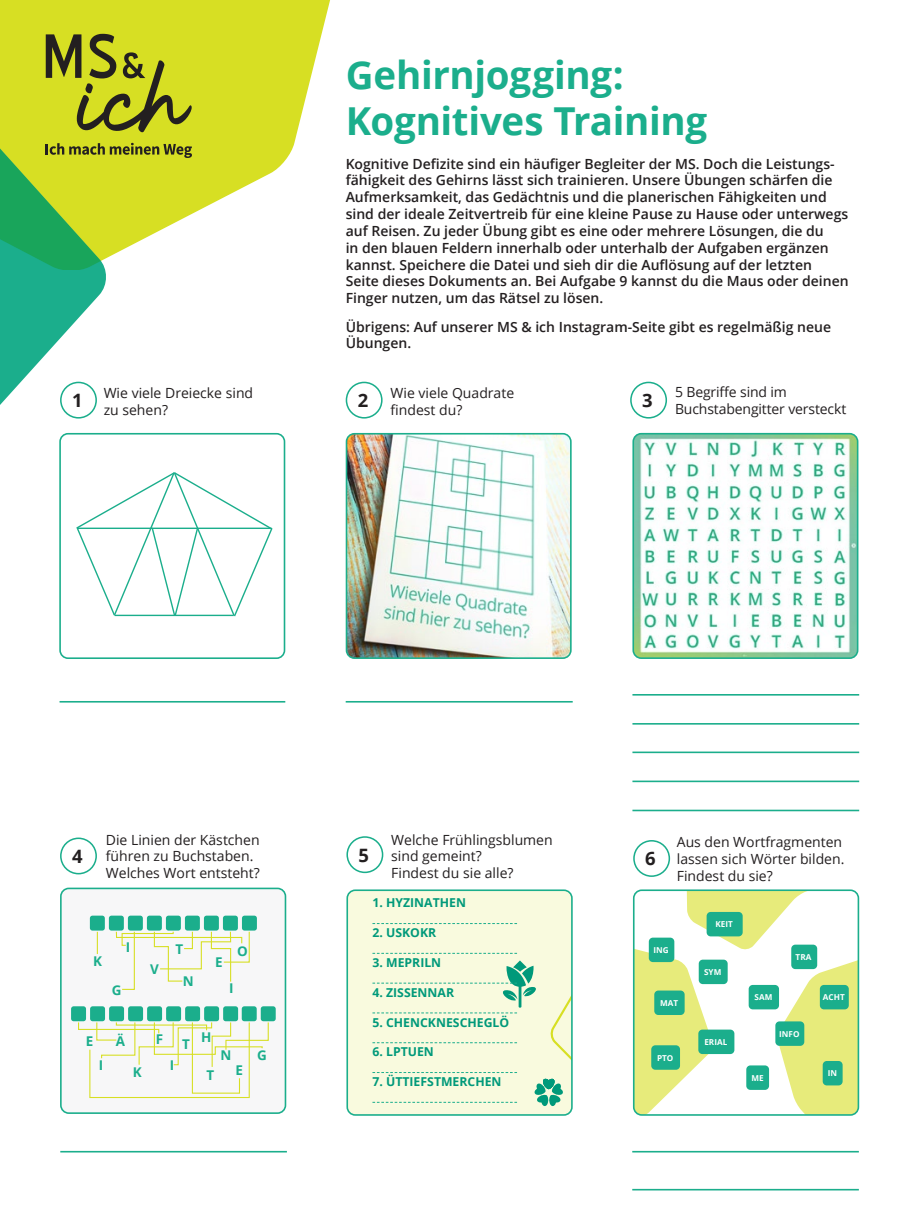
<style>
.page{position:relative;width:918px;height:1216px;background:#fff}
.page>*{position:absolute;margin:0;border:0;box-sizing:border-box;transform-origin:0 0}
.t1{font:700 38.5px/46.2px "Open Sans";letter-spacing:-.01em;color:#1bae8c}
.t2{font:700 18.38px "Open Sans";color:#231f20}
.t3{font:600 14px/16.8px "Open Sans";color:#231f20}
.t4{font:14px/16.8px "Open Sans";color:#231f20}
.t5{font:700 13.47px "Open Sans";color:#1bae8c}
.t6{font:700 12.25px "Open Sans";color:#00997a}
.t7{font:700 8.22px "Open Sans";color:#fff}
</style>
<div class="page">
<svg style="left:108px;top:0;width:222px;height:258px;fill:#d7df23"></svg>
<svg style="left:108px;top:34px;width:84px;height:98px;background:#adb322"></svg>
<svg style="left:108px;top:143px;width:84px;height:15px"></svg>
<div style="left:346px;top:381px;width:36px;height:37px;border:2px solid #1bae8c;border-radius:50%"></div>
<div style="left:59px;top:433px;width:226px;height:226px;border:2px solid #1bae8c;border-radius:8px"></div>
<svg style="left:108px;top:472px;width:165px;height:145px"></svg>
<img style="left:346px;top:434px;width:225px;height:224px">
<div style="left:346px;top:433px;width:225px;height:226px;border:2px solid #1bae8c;border-radius:8px"></div>
<img style="left:635px;top:433px;width:220px;height:223px">
<div style="left:632px;top:433px;width:226px;height:226px;border:2px solid #1bae8c;border-radius:8px"></div>
<div style="left:630px;top:381px;width:37px;height:37px;border:2px solid #1bae8c;border-radius:50%"></div>
<svg style="left:61px;top:890px;width:224px;height:223px"></svg>
<div style="left:71px;top:1006px;width:15px;height:15px;background:#1bae8c;border-radius:3px"></div>
<div style="left:90px;top:915px;width:15px;height:15px;background:#1bae8c;border-radius:3px"></div>
<div style="left:90px;top:1006px;width:15px;height:15px;background:#1bae8c;border-radius:3px"></div>
<div style="left:109px;top:915px;width:15px;height:15px;background:#1bae8c;border-radius:3px"></div>
<div style="left:109px;top:1006px;width:15px;height:15px;background:#1bae8c;border-radius:3px"></div>
<div style="left:128px;top:915px;width:15px;height:15px;background:#1bae8c;border-radius:3px"></div>
<div style="left:128px;top:1006px;width:15px;height:15px;background:#1bae8c;border-radius:3px"></div>
<div style="left:147px;top:915px;width:15px;height:15px;background:#1bae8c;border-radius:3px"></div>
<div style="left:147px;top:1006px;width:15px;height:15px;background:#1bae8c;border-radius:3px"></div>
<div style="left:166px;top:915px;width:15px;height:15px;background:#1bae8c;border-radius:3px"></div>
<div style="left:166px;top:1006px;width:15px;height:15px;background:#1bae8c;border-radius:3px"></div>
<div style="left:185px;top:915px;width:15px;height:15px;background:#1bae8c;border-radius:3px"></div>
<div style="left:185px;top:1006px;width:15px;height:15px;background:#1bae8c;border-radius:3px"></div>
<div style="left:204px;top:915px;width:15px;height:15px;background:#1bae8c;border-radius:3px"></div>
<div style="left:204px;top:1006px;width:15px;height:15px;background:#1bae8c;border-radius:3px"></div>
<div style="left:223px;top:915px;width:15px;height:15px;background:#1bae8c;border-radius:3px"></div>
<div style="left:242px;top:1006px;width:15px;height:15px;background:#1bae8c;border-radius:3px"></div>
<div style="left:223px;top:1006px;width:15px;height:15px;background:#1bae8c;border-radius:3px"></div>
<div style="left:242px;top:915px;width:15px;height:15px;background:#1bae8c;border-radius:3px"></div>
<div style="left:261px;top:1006px;width:15px;height:15px;background:#1bae8c;border-radius:3px"></div>
<svg style="left:97px;top:931px;width:1px;height:23px"></svg>
<svg style="left:115px;top:930px;width:135px;height:60px"></svg>
<svg style="left:77px;top:1021px;width:192px;height:77px"></svg>
<div style="left:60px;top:887px;width:226px;height:226px;border:2px solid #1bae8c;border-radius:8px"></div>
<div style="left:60px;top:837px;width:37px;height:37px;border:2px solid #1bae8c;border-radius:50%"></div>
<svg style="left:634px;top:892px;width:224px;height:222px"></svg>
<div style="left:651px;top:1045px;width:29px;height:24px;background:#1bae8c;border-radius:4px"></div>
<div style="left:699px;top:959px;width:28px;height:25px;background:#1bae8c;border-radius:4px"></div>
<div style="left:746px;top:1065px;width:23px;height:24px;background:#1bae8c;border-radius:4px"></div>
<div style="left:748px;top:984px;width:31px;height:25px;background:#1bae8c;border-radius:4px"></div>
<div style="left:820px;top:984px;width:29px;height:25px;background:#1bae8c;border-radius:4px"></div>
<div style="left:706px;top:911px;width:36px;height:25px;background:#1bae8c;border-radius:4px"></div>
<div style="left:654px;top:990px;width:30px;height:24px;background:#1bae8c;border-radius:4px"></div>
<div style="left:775px;top:1021px;width:29px;height:24px;background:#1bae8c;border-radius:4px"></div>
<div style="left:698px;top:1029px;width:36px;height:24px;background:#1bae8c;border-radius:4px"></div>
<div style="left:822px;top:1060px;width:20px;height:25px;background:#1bae8c;border-radius:4px"></div>
<div style="left:791px;top:944px;width:26px;height:25px;background:#1bae8c;border-radius:4px"></div>
<div style="left:649px;top:937px;width:25px;height:25px;background:#1bae8c;border-radius:4px"></div>
<div style="left:633px;top:889px;width:226px;height:226px;border:2px solid #1bae8c;border-radius:8px"></div>
<div style="left:633px;top:840px;width:37px;height:36px;border:2px solid #1bae8c;border-radius:50%"></div>
<div style="left:346px;top:836px;width:37px;height:37px;border:2px solid #1bae8c;border-radius:50%"></div>
<hr style="left:60px;top:701px;width:225px;height:1px;background:#1bae8c">
<hr style="left:60px;top:1150px;width:227px;height:2px;background:#1bae8c">
<hr style="left:632px;top:1150px;width:227px;height:2px;background:#1bae8c">
<hr style="left:632px;top:1188px;width:227px;height:2px;background:#1bae8c">
<hr style="left:346px;top:701px;width:227px;height:1px;background:#1bae8c">
<hr style="left:632px;top:723px;width:227px;height:1px;background:#1bae8c">
<hr style="left:632px;top:780px;width:227px;height:2px;background:#1bae8c">
<hr style="left:632px;top:809px;width:227px;height:2px;background:#1bae8c">
<hr style="left:632px;top:694px;width:227px;height:1px;background:#1bae8c">
<hr style="left:632px;top:751px;width:227px;height:2px;background:#1bae8c">
<div style="left:349px;top:892px;width:221px;height:220px;background:#f9fade"></div>
<div style="left:346px;top:889px;width:227px;height:226px;border:2px solid #1bae8c;border-radius:8px"></div>
<svg style="left:372px;top:923px;width:145px;height:1px"></svg>
<svg style="left:372px;top:952px;width:145px;height:1px"></svg>
<svg style="left:372px;top:960px;width:200px;height:146px;background:#ebf4d7"></svg>
<svg style="left:0;top:0;width:108px;height:637px"></svg>
<h1 class="t1" style="left:346px;top:51px;width:363px">Gehirnjogging:<br>Kognitives Training</h1>
<p class="t3" style="left:346px;top:155px;width:504px">Kognitive Defizite sind ein häufiger Begleiter der MS. Doch die Leistungs&shy;fähigkeit des Gehirns lässt sich trainieren. Unsere Übungen schärfen die Aufmerksamkeit, das Gedächtnis und die planerischen Fähigkeiten und sind der ideale Zeitvertreib für eine kleine Pause zu Hause oder unterwegs auf Reisen. Zu jeder Übung gibt es eine oder mehrere Lösungen, die du<br>in den blauen Feldern innerhalb oder unterhalb der Aufgaben ergänzen kannst. Speichere die Datei und sieh dir die Auflösung auf der letzten Seite dieses Dokuments an. Bei Aufgabe 9 kannst du die Maus oder deinen Finger nutzen, um das Rätsel zu lösen.</p>
<p class="t3" style="left:346px;top:318px;width:487px">Übrigens: Auf unserer MS &amp; ich Instagram-Seite gibt es regelmäßig neue<br>Übungen.</p>
<p class="t4" style="left:104px;top:384px;width:151px">Wie viele Dreiecke sind zu sehen?</p>
<p class="t4" style="left:675px;top:383px;width:173px">5 Begriffe sind im<br>Buchstabengitter versteckt</p>
<p class="t4" style="left:390px;top:384px;width:125px">Wie viele Quadrate findest du?</p>
<h2 class="t2" style="left:72px;top:387px;width:12px">1</h2>
<h2 class="t2" style="left:358px;top:387px;width:12px">2</h2>
<h2 class="t2" style="left:642px;top:387px;width:12px">3</h2>
<h2 class="t2" style="left:72px;top:843px;width:12px">4</h2>
<p class="t4" style="left:106px;top:830px;width:155px">Die Linien der Kästchen führen zu Buchstaben.<br>Welches Wort entsteht?</p>
<h2 class="t2" style="left:358px;top:841px;width:12px">5</h2>
<p class="t4" style="left:391px;top:830px;width:163px">Welche Frühlingsblumen sind gemeint?<br>Findest du sie alle?</p>
<h2 class="t2" style="left:645px;top:845px;width:12px">6</h2>
<p class="t4" style="left:677px;top:833px;width:169px">Aus den Wortfragmenten lassen sich Wörter bilden.<br>Findest du sie?</p>
<p class="t5" style="left:93px;top:951px;width:10px">K</p>
<p class="t5" style="left:126px;top:937px;width:6px">I</p>
<p class="t5" style="left:175px;top:939px;width:9px">T</p>
<p class="t5" style="left:112px;top:980px;width:11px">G</p>
<p class="t5" style="left:150px;top:959px;width:10px">V</p>
<p class="t5" style="left:183px;top:971px;width:12px">N</p>
<p class="t5" style="left:215px;top:952px;width:9px">E</p>
<p class="t5" style="left:237px;top:941px;width:12px">O</p>
<p class="t5" style="left:229px;top:978px;width:6px">I</p>
<p class="t5" style="left:86px;top:1031px;width:9px">E</p>
<p class="t5" style="left:99px;top:1055px;width:6px">I</p>
<p class="t5" style="left:156px;top:1029px;width:9px">F</p>
<p class="t5" style="left:116px;top:1031px;width:11px">Ä</p>
<p class="t5" style="left:182px;top:1034px;width:9px">T</p>
<p class="t5" style="left:133px;top:1062px;width:10px">K</p>
<p class="t5" style="left:170px;top:1055px;width:6px">I</p>
<p class="t5" style="left:201px;top:1027px;width:12px">H</p>
<p class="t5" style="left:220px;top:1045px;width:12px">N</p>
<p class="t5" style="left:206px;top:1065px;width:9px">T</p>
<p class="t5" style="left:235px;top:1060px;width:9px">E</p>
<p class="t5" style="left:257px;top:1045px;width:11px">G</p>
<p class="t6" style="left:372px;top:894px;width:95px">1. HYZINATHEN</p>
<p class="t6" style="left:372px;top:924px;width:65px">2. USKOKR</p>
<p class="t6" style="left:372px;top:953px;width:70px">3. MEPRILN</p>
<p class="t6" style="left:372px;top:983px;width:83px">4. ZISSENNAR</p>
<p class="t6" style="left:372px;top:1013px;width:138px">5. CHENCKNESCHEGLÖ</p>
<p class="t6" style="left:372px;top:1043px;width:63px">6. LPTUEN</p>
<p class="t6" style="left:372px;top:1072px;width:131px">7. ÜTTIEFSTMERCHEN</p>
<p class="t7" style="left:653px;top:944px;width:17px">ING</p>
<p class="t7" style="left:660px;top:997px;width:20px">MAT</p>
<p class="t7" style="left:657px;top:1051px;width:18px">PTO</p>
<p class="t7" style="left:715px;top:918px;width:19px">KEIT</p>
<p class="t7" style="left:704px;top:966px;width:19px">SYM</p>
<p class="t7" style="left:704px;top:1036px;width:24px">ERIAL</p>
<p class="t7" style="left:795px;top:951px;width:17px">TRA</p>
<p class="t7" style="left:754px;top:991px;width:19px">SAM</p>
<p class="t7" style="left:823px;top:991px;width:23px">ACHT</p>
<p class="t7" style="left:751px;top:1071px;width:14px">ME</p>
<p class="t7" style="left:779px;top:1027px;width:22px">INFO</p>
<p class="t7" style="left:827px;top:1067px;width:11px">IN</p>
</div>
